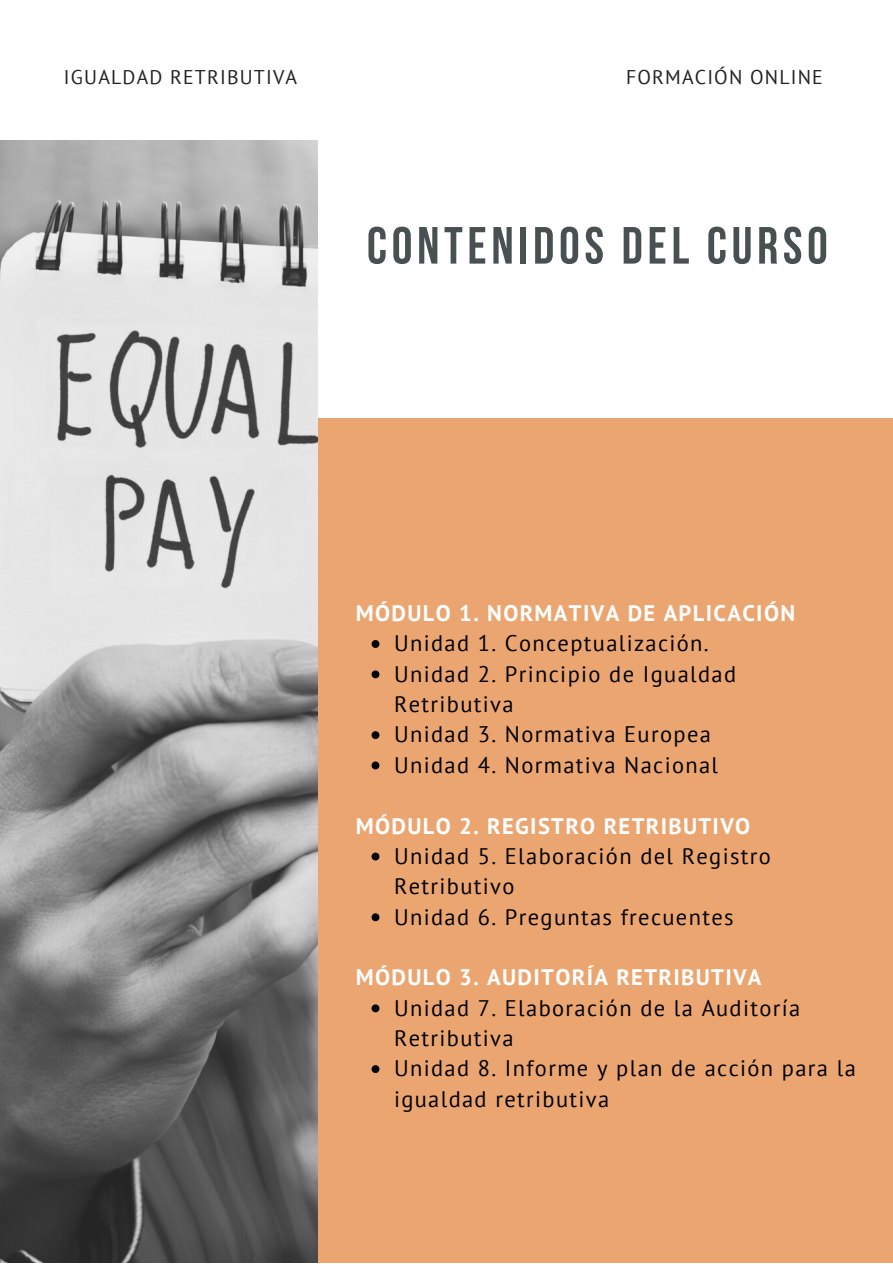
<style>
.page{position:relative;width:893px;height:1264px;background:#fff}
.page>*{position:absolute;margin:0;border:0;box-sizing:border-box;transform-origin:0 0}
.t1{font:700 52.2px "Bebas Neue";letter-spacing:.09em;color:#495052}
.t2{font:22.5px/30.3px "PT Sans";letter-spacing:.06em;color:#000}
.t3{font:700 22.5px "PT Sans";letter-spacing:.06em;color:#fff}
.t4{font:19.8px "PT Sans";letter-spacing:.06em;color:#222}
</style>
<div class="page">
<div style="left:0;top:418px;width:892px;height:844px;background:#eba570"></div>
<img style="left:0;top:140px;width:317px;height:1122px">
<svg style="left:371px;top:640px;width:8px;height:8px"></svg>
<svg style="left:371px;top:670px;width:8px;height:8px"></svg>
<svg style="left:371px;top:731px;width:8px;height:8px"></svg>
<svg style="left:371px;top:761px;width:8px;height:8px"></svg>
<svg style="left:371px;top:852px;width:8px;height:8px"></svg>
<svg style="left:371px;top:913px;width:8px;height:8px"></svg>
<svg style="left:371px;top:1004px;width:8px;height:8px"></svg>
<svg style="left:371px;top:1065px;width:8px;height:8px"></svg>
<p class="t4" style="left:64px;top:64px;width:235px">IGUALDAD RETRIBUTIVA</p>
<p class="t4" style="left:626px;top:64px;width:198px">FORMACIÓN ONLINE</p>
<p class="t1" style="left:367px;top:224px;width:462px">CONTENIDOS DEL CURSO</p>
<p class="t3" style="left:356px;top:598px;width:441px">MÓDULO 1. NORMATIVA DE APLICACIÓN</p>
<p class="t2" style="left:394px;top:627px;width:316px">Unidad 1. Conceptualización.</p>
<p class="t2" style="left:394px;top:658px;width:343px">Unidad 2. Principio de Igualdad<br>Retributiva</p>
<p class="t2" style="left:394px;top:719px;width:318px">Unidad 3. Normativa Europea</p>
<p class="t2" style="left:394px;top:749px;width:325px">Unidad 4. Normativa Nacional</p>
<p class="t3" style="left:356px;top:810px;width:396px">MÓDULO 2. REGISTRO RETRIBUTIVO</p>
<p class="t2" style="left:394px;top:840px;width:378px">Unidad 5. Elaboración del Registro<br>Retributivo</p>
<p class="t2" style="left:394px;top:901px;width:341px">Unidad 6. Preguntas frecuentes</p>
<p class="t3" style="left:356px;top:962px;width:407px">MÓDULO 3. AUDITORÍA RETRIBUTIVA</p>
<p class="t2" style="left:394px;top:992px;width:408px">Unidad 7. Elaboración de la Auditoría<br>Retributiva</p>
<p class="t2" style="left:394px;top:1052px;width:463px">Unidad 8. Informe y plan de acción para la igualdad retributiva</p>
</div>
